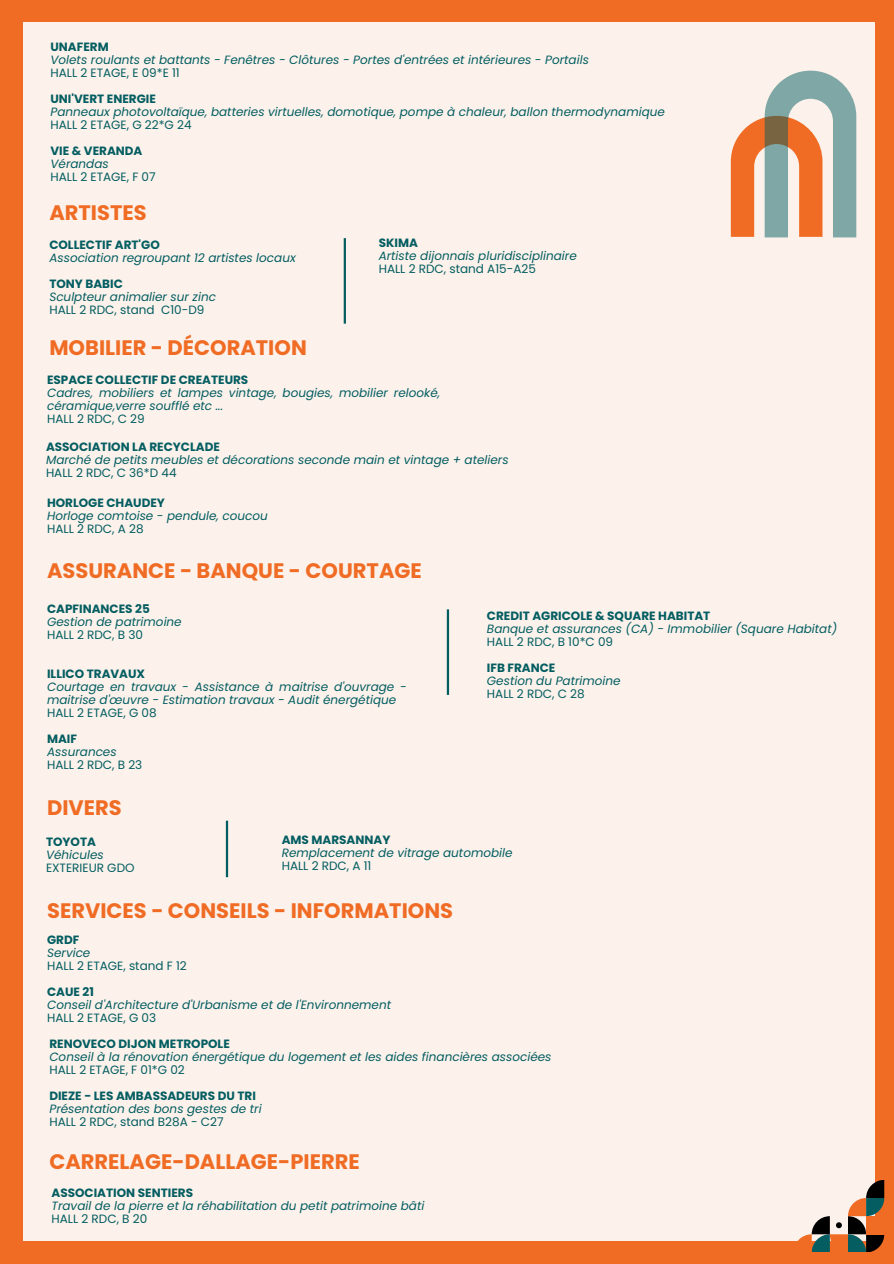
<style>
.page{position:relative;width:894px;height:1264px;background:#fff}
.page>*{position:absolute;margin:0;border:0;box-sizing:border-box;transform-origin:0 0}
.t1{font:700 21px "Poppins";color:#f06c25}
.t2{font:italic 12px/13px "Poppins";color:#035d61}
.t3{font:12px "Poppins";color:#035d61}
.t4{font:700 12px "Poppins";color:#035d61}
</style>
<div class="page">
<div style="left:0;top:0;width:893px;height:1263px;background:#fcf2eb"></div>
<div style="left:0;top:0;width:22px;height:1263px;background:#f06c25"></div>
<div style="left:875px;top:0;width:18px;height:1263px;background:#f06c25"></div>
<div style="left:0;top:0;width:893px;height:22px;background:#f06c25"></div>
<div style="left:0;top:1241px;width:893px;height:22px;background:#f06c25"></div>
<svg style="left:730px;top:71px;width:126px;height:166px"></svg>
<svg style="left:797px;top:1180px;width:87px;height:71px"></svg>
<div style="left:865px;top:1216px;width:19px;height:18px;background:#f06c25"></div>
<hr style="left:343px;top:238px;width:3px;height:85px;background:#035d61">
<hr style="left:446px;top:609px;width:3px;height:86px;background:#035d61">
<hr style="left:226px;top:820px;width:2px;height:57px;background:#035d61">
<p class="t4" style="left:50px;top:38px;width:60px">UNAFERM</p>
<p class="t2" style="left:50px;top:53px;width:540px">Volets roulants et battants - Fenêtres - Clôtures - Portes d'entrées et intérieures - Portails</p>
<p class="t3" style="left:50px;top:64px;width:131px">HALL 2 ETAGE, E 09*E 11</p>
<p class="t4" style="left:50px;top:90px;width:107px">UNI'VERT ENERGIE</p>
<p class="t2" style="left:50px;top:105px;width:615px">Panneaux photovoltaïque, batteries virtuelles, domotique, pompe à chaleur, ballon thermodynamique</p>
<p class="t3" style="left:50px;top:116px;width:143px">HALL 2 ETAGE, G 22*G 24</p>
<p class="t4" style="left:50px;top:142px;width:93px">VIE &amp; VERANDA</p>
<p class="t2" style="left:50px;top:157px;width:60px">Vérandas</p>
<p class="t3" style="left:50px;top:168px;width:107px">HALL 2 ETAGE, F 07</p>
<p class="t1" style="left:49px;top:198px;width:99px">ARTISTES</p>
<h1 class="t4" style="left:49px;top:236px;width:112px">COLLECTIF ART'GO</h1>
<p class="t2" style="left:49px;top:251px;width:248px">Association regroupant 12 artistes locaux</p>
<h1 class="t4" style="left:378px;top:235px;width:41px">SKIMA</h1>
<p class="t2" style="left:378px;top:250px;width:199px">Artiste dijonnais pluridisciplinaire</p>
<p class="t3" style="left:378px;top:261px;width:159px">HALL 2 RDC, stand A15-A25</p>
<p class="t4" style="left:49px;top:275px;width:75px">TONY BABIC</p>
<p class="t2" style="left:49px;top:290px;width:168px">Sculpteur animalier sur zinc</p>
<p class="t3" style="left:49px;top:301px;width:156px">HALL 2 RDC, stand C10-D9</p>
<p class="t1" style="left:49px;top:333px;width:259px">MOBILIER - DÉCORATION</p>
<p class="t4" style="left:47px;top:371px;width:203px">ESPACE COLLECTIF DE CREATEURS</p>
<p class="t2" style="left:47px;top:386px;width:394px">Cadres, mobiliers et lampes vintage, bougies, mobilier relooké, céramique,verre soufflé etc ...</p>
<h1 class="t3" style="left:47px;top:410px;width:99px">HALL 2 RDC, C 29</h1>
<p class="t4" style="left:46px;top:438px;width:175px">ASSOCIATION LA RECYCLADE</p>
<p class="t2" style="left:46px;top:453px;width:464px">Marché de petits meubles et décorations seconde main et vintage + ateliers</p>
<h1 class="t3" style="left:46px;top:464px;width:132px">HALL 2 RDC, C 36*D 44</h1>
<p class="t4" style="left:47px;top:494px;width:119px">HORLOGE CHAUDEY</p>
<p class="t2" style="left:47px;top:509px;width:222px">Horloge comtoise - pendule, coucou</p>
<p class="t3" style="left:47px;top:520px;width:98px">HALL 2 RDC, A 28</p>
<p class="t1" style="left:47px;top:556px;width:376px">ASSURANCE - BANQUE - COURTAGE</p>
<p class="t4" style="left:47px;top:600px;width:104px">CAPFINANCES 25</p>
<p class="t2" style="left:47px;top:615px;width:136px">Gestion de patrimoine</p>
<p class="t3" style="left:47px;top:626px;width:97px">HALL 2 RDC, B 30</p>
<p class="t4" style="left:47px;top:665px;width:100px">ILLICO TRAVAUX</p>
<p class="t2" style="left:47px;top:680px;width:361px">Courtage en travaux - Assistance à maitrise d'ouvrage - maitrise d'œuvre - Estimation travaux - Audit énergétique</p>
<p class="t3" style="left:47px;top:704px;width:111px">HALL 2 ETAGE, G 08</p>
<h1 class="t4" style="left:47px;top:730px;width:31px">MAIF</h1>
<p class="t2" style="left:47px;top:745px;width:71px">Assurances</p>
<p class="t3" style="left:47px;top:756px;width:97px">HALL 2 RDC, B 23</p>
<p class="t1" style="left:47px;top:793px;width:76px">DIVERS</p>
<p class="t4" style="left:487px;top:607px;width:225px">CREDIT AGRICOLE &amp; SQUARE HABITAT</p>
<p class="t2" style="left:487px;top:622px;width:351px">Banque et assurances (CA) - Immobilier (Square Habitat)</p>
<p class="t3" style="left:487px;top:633px;width:128px">HALL 2 RDC, B 10*C 09</p>
<p class="t4" style="left:487px;top:659px;width:70px">IFB FRANCE</p>
<p class="t2" style="left:487px;top:674px;width:135px">Gestion du Patrimoine</p>
<p class="t3" style="left:487px;top:685px;width:99px">HALL 2 RDC, C 28</p>
<p class="t4" style="left:46px;top:833px;width:51px">TOYOTA</p>
<p class="t2" style="left:46px;top:848px;width:59px">Véhicules</p>
<p class="t3" style="left:46px;top:859px;width:90px">EXTERIEUR GDO</p>
<p class="t4" style="left:281px;top:831px;width:110px">AMS MARSANNAY</p>
<p class="t2" style="left:281px;top:846px;width:232px">Remplacement de vitrage automobile</p>
<p class="t3" style="left:281px;top:857px;width:91px">HALL 2 RDC, A 11</p>
<p class="t1" style="left:47px;top:895px;width:407px">SERVICES - CONSEILS - INFORMATIONS</p>
<p class="t4" style="left:47px;top:931px;width:34px">GRDF</p>
<p class="t2" style="left:47px;top:946px;width:45px">Service</p>
<p class="t3" style="left:47px;top:957px;width:141px">HALL 2 ETAGE, stand F 12</p>
<p class="t4" style="left:47px;top:983px;width:48px">CAUE 21</p>
<p class="t2" style="left:47px;top:998px;width:345px">Conseil d'Architecture d'Urbanisme et de l'Environnement</p>
<p class="t3" style="left:47px;top:1009px;width:111px">HALL 2 ETAGE, G 03</p>
<p class="t4" style="left:49px;top:1035px;width:182px">RENOVECO DIJON METROPOLE</p>
<p class="t2" style="left:49px;top:1050px;width:503px">Conseil à la rénovation énergétique du logement et les aides financières associées</p>
<p class="t3" style="left:49px;top:1061px;width:137px">HALL 2 ETAGE, F 01*G 02</p>
<p class="t4" style="left:49px;top:1087px;width:208px">DIEZE - LES AMBASSADEURS DU TRI</p>
<p class="t2" style="left:49px;top:1102px;width:214px">Présentation des bons gestes de tri</p>
<p class="t3" style="left:49px;top:1113px;width:176px">HALL 2 RDC, stand B28A - C27</p>
<h1 class="t1" style="left:49px;top:1147px;width:312px">CARRELAGE-DALLAGE-PIERRE</h1>
<p class="t4" style="left:51px;top:1183px;width:143px">ASSOCIATION SENTIERS</p>
<p class="t2" style="left:51px;top:1198px;width:374px">Travail de la pierre et la réhabilitation du petit patrimoine bâti</p>
<p class="t3" style="left:51px;top:1209px;width:97px">HALL 2 RDC, B 20</p>
</div>
